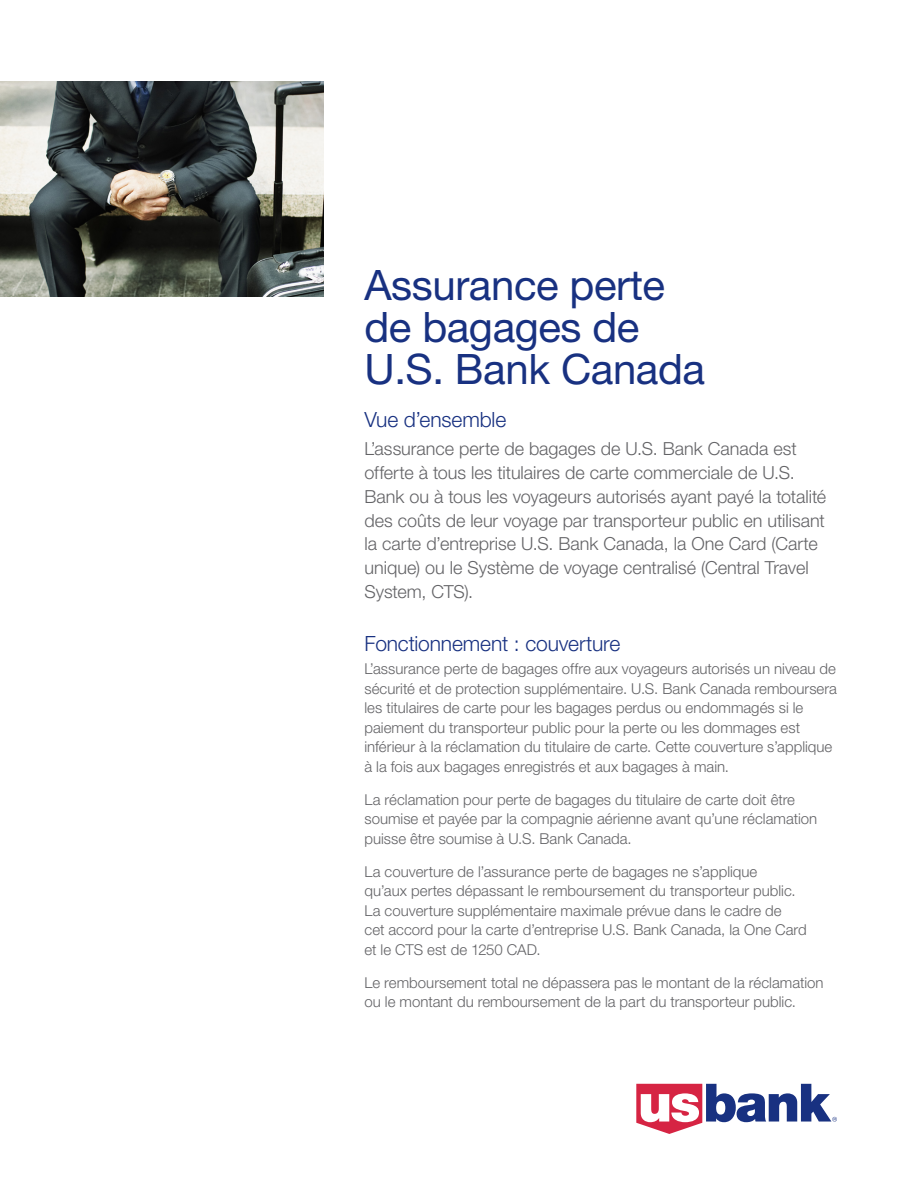
<style>
.page{position:relative;width:918px;height:1188px;background:#fff}
.page>*{position:absolute;margin:0;border:0;box-sizing:border-box;transform-origin:0 0}
.t1{font:42px/42px "Helvetica Neue LT Std";letter-spacing:-.01em;color:#183181}
.t2{font:300 21px "Helvetica Neue LT Std";letter-spacing:-.005em;color:#183181}
.t3{font:300 18px/24px "Helvetica Neue LT Std";color:#636366}
.t4{font:300 15px/19.5px "Helvetica Neue LT Std";color:#636366}
</style>
<div class="page">
<svg style="left:636px;top:1084px;width:201px;height:50px"></svg>
<img style="left:0;top:81px;width:324px;height:216px">
<h1 class="t1" style="left:364px;top:263px;width:342px">Assurance perte de bagages de<br>U.S. Bank Canada</h1>
<h2 class="t2" style="left:364px;top:406px;width:143px">Vue d’ensemble</h2>
<p class="t3" style="left:364px;top:436px;width:463px">L’assurance perte de bagages de U.S. Bank Canada est offerte à tous les titulaires de carte commerciale de U.S.<br>Bank ou à tous les voyageurs autorisés ayant payé la totalité des coûts de leur voyage par transporteur public en utilisant la carte d’entreprise U.S. Bank Canada, la One Card (Carte unique) ou le Système de voyage centralisé (Central Travel System, CTS).</p>
<h2 class="t2" style="left:364px;top:630px;width:257px">Fonctionnement : couverture</h2>
<p class="t4" style="left:364px;top:659px;width:474px">L’assurance perte de bagages offre aux voyageurs autorisés un niveau de sécurité et de protection supplémentaire. U.S. Bank Canada remboursera les titulaires de carte pour les bagages perdus ou endommagés si le paiement du transporteur public pour la perte ou les dommages est inférieur à la réclamation du titulaire de carte. Cette couverture s’applique à la fois aux bagages enregistrés et aux bagages à main.</p>
<p class="t4" style="left:364px;top:789px;width:454px">La réclamation pour perte de bagages du titulaire de carte doit être soumise et payée par la compagnie aérienne avant qu’une réclamation puisse être soumise à U.S. Bank Canada.</p>
<p class="t4" style="left:364px;top:861px;width:444px">La couverture de l’assurance perte de bagages ne s’applique<br>qu’aux pertes dépassant le remboursement du transporteur public.<br>La couverture supplémentaire maximale prévue dans le cadre de<br>cet accord pour la carte d’entreprise U.S. Bank Canada, la One Card et le CTS est de 1250 CAD.</p>
<p class="t4" style="left:364px;top:972px;width:461px">Le remboursement total ne dépassera pas le montant de la réclamation ou le montant du remboursement de la part du transporteur public.</p>
</div>
